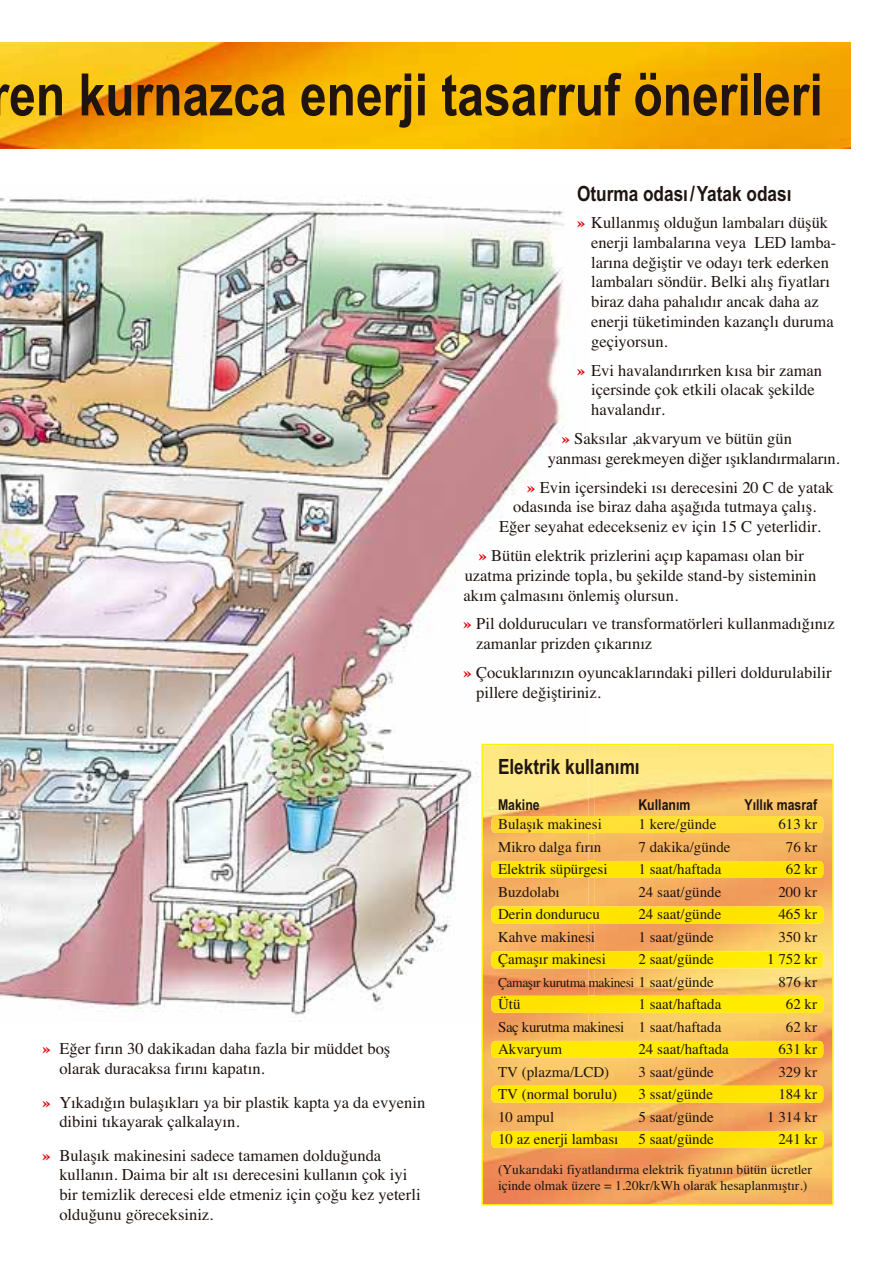
<style>
.page{position:relative;width:893px;height:1263px;background:#fff}
.page>*{position:absolute;margin:0;border:0;box-sizing:border-box;transform-origin:0 0}
.t1{font:700 58.5px "Arial Narrow";color:#1f1410}
.t2{font:700 21px "Arial Narrow";color:#1f1410}
.t3{font:16.5px/19.8px "Times";color:#1f1410}
.t4{font:15px "Times";color:#1f1410}
.t5{font:15px "Times";letter-spacing:-.025em;color:#1f1410}
.t6{font:700 15px "Arial Narrow";color:#1f1410}
.t7{font:13.5px/16.2px "Times";color:#1f1410}
.t8{font:13.5px "Times";letter-spacing:-.03em;color:#1f1410}
.s1{font-weight:700;color:#e0040b}
.s2{font-size:15px}
</style>
<div class="page">
<img style="left:0;top:43px;width:850px;height:106px">
<img style="left:0;top:197px;width:589px;height:825px">
<img style="left:483px;top:745px;width:349px;height:459px">
<img style="left:819px;top:816px;width:4px;height:17px">
<img style="left:588px;top:816px;width:6px;height:17px">
<img style="left:491px;top:816px;width:4px;height:17px">
<img style="left:819px;top:861px;width:4px;height:17px">
<img style="left:588px;top:861px;width:6px;height:17px">
<img style="left:491px;top:861px;width:4px;height:17px">
<img style="left:819px;top:906px;width:4px;height:17px">
<img style="left:588px;top:906px;width:6px;height:17px">
<img style="left:491px;top:906px;width:4px;height:17px">
<img style="left:819px;top:951px;width:4px;height:17px">
<img style="left:588px;top:951px;width:6px;height:17px">
<img style="left:491px;top:951px;width:4px;height:17px">
<img style="left:819px;top:996px;width:4px;height:17px">
<img style="left:588px;top:996px;width:6px;height:17px">
<img style="left:491px;top:996px;width:4px;height:17px">
<img style="left:491px;top:1041px;width:332px;height:17px">
<div style="left:491px;top:1086px;width:332px;height:17px;background:#ffe600"></div>
<div style="left:491px;top:1131px;width:332px;height:17px;background:#ffe400"></div>
<h1 class="t1" style="left:-10px;top:61px;width:833px">ren kurnazca enerji tasarruf önerileri</h1>
<p class="t3" style="left:59px;top:1041px;width:332px;text-indent:-17px"><span class="s1">»</span> Eğer fırın 30 dakikadan daha fazla bir müddet boş olarak duracaksa fırını kapatın.</p>
<p class="t3" style="left:59px;top:1094px;width:367px;text-indent:-17px"><span class="s1">»</span> Yıkadığın bulaşıkları ya bir plastik kapta ya da evyenin dibini tıkayarak çalkalayın.</p>
<p class="t3" style="left:59px;top:1147px;width:363px;text-indent:-17px"><span class="s1">»</span> Bulaşık makinesini sadece tamamen dolduğunda kullanın. Daima bir alt ısı derecesini kullanın çok iyi bir temizlik derecesi elde etmeniz için çoğu kez yeterli olduğunu göreceksiniz.</p>
<p class="t2" style="left:577px;top:181px;width:216px">Oturma odası/Yatak odası</p>
<p class="t3" style="left:591px;top:214px;width:247px;text-indent:-14px"><span class="s1">»</span> Kullanmış olduğun lambaları düşük enerji lambalarına veya LED lamba&shy;larına değiştir ve odayı terk ederken lambaları söndür. Belki alış fiyatları biraz daha pahalıdır ancak daha az enerji tüketiminden kazançlı duruma geçiyorsun.</p>
<p class="t3" style="left:591px;top:362px;width:232px;text-indent:-14px"><span class="s1">»</span> Evi havalandırırken kısa bir zaman içersinde çok etkili olacak şekilde havalandır.</p>
<p class="t3" style="left:547px;top:430px;width:293px;text-indent:14px"><span class="s1">»</span> Saksılar ,akvaryum ve bütün gün yanması gerekmeyen diğer ışıklandırmaların.</p>
<p class="t3" style="left:527px;top:479px;width:308px"><span class="s1">»</span> Evin içersindeki ısı derecesini 20 C de yatak</p>
<p class="t3" style="left:513px;top:499px;width:304px">odasında ise biraz daha aşağıda tutmaya çalış.</p>
<p class="t3" style="left:499px;top:518px;width:323px">Eğer seyahat edecekseniz ev için 15 C yeterlidir.</p>
<p class="t3" style="left:463px;top:547px;width:354px;text-indent:15px"><span class="s1">»</span> Bütün elektrik prizlerini açıp kapaması olan bir uzatma prizinde topla, bu şekilde stand-by sisteminin akım çalmasını önlemiş olursun.</p>
<p class="t3" style="left:476px;top:616px;width:360px;text-indent:-13px"><span class="s1">»</span> Pil doldurucuları ve transformatörleri kullanmadığınız zamanlar prizden çıkarınız</p>
<p class="t3" style="left:476px;top:664px;width:357px;text-indent:-13px"><span class="s1">»</span> Çocuklarınızın oyuncaklarındaki pilleri doldurulabilir pillere değiştiriniz.</p>
<p class="t2" style="left:498px;top:755px;width:143px">Elektrik kullanımı</p>
<p class="t6" style="left:498px;top:796px;width:43px">Makine</p>
<p class="t6" style="left:638px;top:796px;width:53px">Kullanım</p>
<p class="t6" style="left:744px;top:796px;width:74px">Yıllık masraf</p>
<p class="t4" style="left:498px;top:819px;width:105px">Bulaşık makinesi</p>
<p class="t4" style="left:638px;top:819px;width:79px">1 kere/günde</p>
<p class="t4" style="left:778px;top:819px;width:40px">613 kr</p>
<p class="t4" style="left:498px;top:841px;width:105px">Mikro dalga fırın</p>
<p class="t4" style="left:638px;top:841px;width:94px">7 dakika/günde</p>
<p class="t4" style="left:785px;top:841px;width:33px">76 kr</p>
<p class="t4" style="left:498px;top:864px;width:111px">Elektrik süpürgesi</p>
<p class="t4" style="left:638px;top:864px;width:84px">1 saat/haftada</p>
<p class="t4" style="left:785px;top:864px;width:33px">62 kr</p>
<p class="t4" style="left:498px;top:886px;width:63px">Buzdolabı</p>
<p class="t4" style="left:638px;top:886px;width:84px">24 saat/günde</p>
<p class="t4" style="left:778px;top:886px;width:40px">200 kr</p>
<p class="t4" style="left:498px;top:909px;width:104px">Derin dondurucu</p>
<p class="t4" style="left:638px;top:909px;width:84px">24 saat/günde</p>
<p class="t4" style="left:778px;top:909px;width:40px">465 kr</p>
<p class="t4" style="left:498px;top:931px;width:99px">Kahve makinesi</p>
<p class="t4" style="left:638px;top:931px;width:77px">1 saat/günde</p>
<p class="t4" style="left:778px;top:931px;width:40px">350 kr</p>
<p class="t4" style="left:498px;top:954px;width:109px">Çamaşır makinesi</p>
<p class="t4" style="left:638px;top:954px;width:77px">2 saat/günde</p>
<p class="t4" style="left:767px;top:954px;width:51px">1 752 kr</p>
<p class="t8" style="left:498px;top:977px;width:217px">Çamaşır kurutma makinesi <span class="s2">1 saat/günde</span></p>
<p class="t4" style="left:778px;top:976px;width:40px">876 kr</p>
<p class="t4" style="left:498px;top:999px;width:24px">Ütü</p>
<p class="t4" style="left:638px;top:999px;width:84px">1 saat/haftada</p>
<p class="t4" style="left:785px;top:999px;width:33px">62 kr</p>
<p class="t5" style="left:498px;top:1021px;width:225px">Saç kurutma makinesi 1 saat/haftada</p>
<p class="t4" style="left:785px;top:1021px;width:33px">62 kr</p>
<p class="t4" style="left:498px;top:1044px;width:66px">Akvaryum</p>
<p class="t4" style="left:638px;top:1044px;width:92px">24 saat/haftada</p>
<p class="t4" style="left:778px;top:1044px;width:40px">631 kr</p>
<p class="t4" style="left:498px;top:1066px;width:113px">TV (plazma/LCD)</p>
<p class="t4" style="left:638px;top:1066px;width:77px">3 saat/günde</p>
<p class="t4" style="left:778px;top:1066px;width:40px">329 kr</p>
<p class="t4" style="left:498px;top:1089px;width:121px">TV (normal borulu)</p>
<p class="t4" style="left:638px;top:1089px;width:76px">3 ssat/günde</p>
<p class="t4" style="left:778px;top:1089px;width:40px">184 kr</p>
<p class="t4" style="left:498px;top:1111px;width:58px">10 ampul</p>
<p class="t4" style="left:638px;top:1111px;width:77px">5 saat/günde</p>
<p class="t4" style="left:767px;top:1111px;width:51px">1 314 kr</p>
<p class="t4" style="left:498px;top:1134px;width:122px">10 az enerji lambası</p>
<p class="t4" style="left:638px;top:1134px;width:77px">5 saat/günde</p>
<p class="t4" style="left:778px;top:1134px;width:40px">241 kr</p>
<p class="t7" style="left:498px;top:1162px;width:315px">(Yukarıdaki fiyatlandırma elektrik fiyatının bütün ücretler içinde olmak üzere = 1.20kr/kWh olarak hesaplanmıştır.)</p>
</div>
